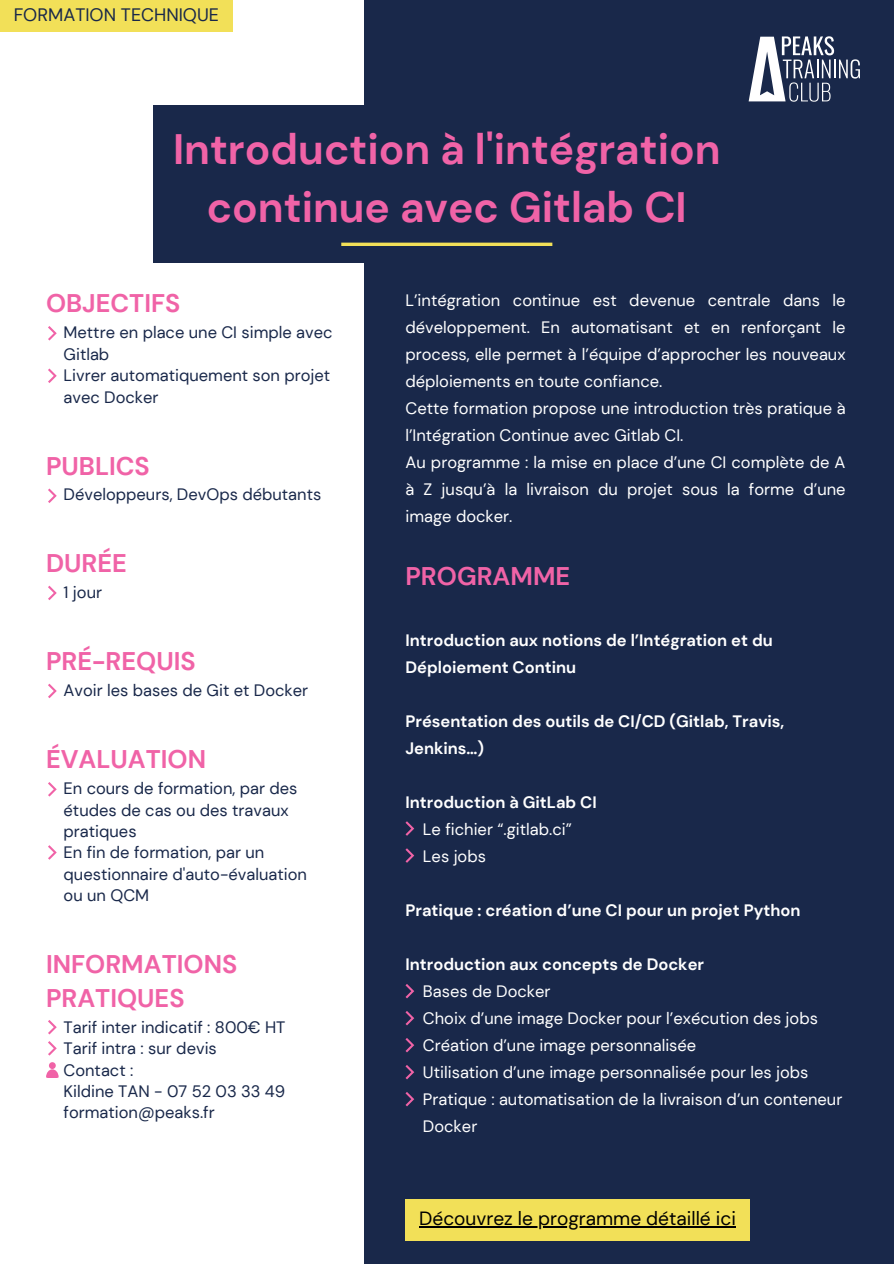
<style>
.page{position:relative;width:894px;height:1264px;background:#fff}
.page>*{position:absolute;margin:0;border:0;box-sizing:border-box;transform-origin:0 0}
.t1{font:700 42.45px/58.5px "DM Sans";color:#f063a7;text-align:center}
.t2{font:700 25.5px/33.8px "DM Sans";color:#f063a7}
.t3{font:19.05px "DM Sans";color:#000}
.t4{font:18px "DM Sans";color:#19284a}
.t5{font:16.5px/27px "DM Sans";color:#fff;text-align:justify}
.t6{font:16.5px/21.3px "DM Sans";color:#19284a}
.t7{font:700 16.5px/27px "DM Sans";color:#fff}
</style>
<div class="page">
<div style="left:153px;top:105px;width:547px;height:158px;background:#19284a"></div>
<div style="left:364px;top:0;width:529px;height:1263px;background:#19284a"></div>
<svg style="left:405px;top:821px;width:9px;height:14px"></svg>
<svg style="left:405px;top:848px;width:9px;height:14px"></svg>
<svg style="left:405px;top:1011px;width:9px;height:14px"></svg>
<svg style="left:405px;top:1038px;width:9px;height:14px"></svg>
<svg style="left:405px;top:984px;width:9px;height:14px"></svg>
<svg style="left:405px;top:1065px;width:9px;height:14px"></svg>
<svg style="left:405px;top:1092px;width:9px;height:14px"></svg>
<hr style="left:341px;top:243px;width:211px;height:3px;background:#f2e058">
<svg style="left:48px;top:326px;width:9px;height:14px"></svg>
<svg style="left:48px;top:368px;width:9px;height:15px"></svg>
<svg style="left:48px;top:488px;width:9px;height:15px"></svg>
<svg style="left:48px;top:683px;width:9px;height:15px"></svg>
<svg style="left:48px;top:845px;width:9px;height:14px"></svg>
<svg style="left:48px;top:782px;width:9px;height:14px"></svg>
<svg style="left:48px;top:585px;width:9px;height:15px"></svg>
<svg style="left:48px;top:1020px;width:9px;height:14px"></svg>
<svg style="left:48px;top:1041px;width:9px;height:14px"></svg>
<svg style="left:46px;top:1062px;width:12px;height:15px"></svg>
<svg style="left:748px;top:36px;width:111px;height:66px"></svg>
<div style="left:405px;top:1199px;width:344px;height:41px;background:#f2e058"></div>
<hr style="left:419px;top:1226px;width:316px;height:1px;background:#000">
<div style="left:0;top:0;width:233px;height:31px;background:#f2e058"></div>
<p class="t4" style="left:14px;top:3px;width:207px">FORMATION TECHNIQUE</p>
<p class="t1" style="left:173px;top:120px;width:549px">Introduction à l'intégration continue avec Gitlab CI</p>
<h2 class="t2" style="left:46px;top:287px;width:136px">OBJECTIFS</h2>
<p class="t6" style="left:64px;top:322px;width:270px">Mettre en place une CI simple avec<br>Gitlab<br>Livrer automatiquement son projet avec Docker</p>
<h2 class="t2" style="left:46px;top:449px;width:105px">PUBLICS</h2>
<p class="t6" style="left:64px;top:484px;width:259px">Développeurs, DevOps débutants</p>
<h2 class="t2" style="left:46px;top:547px;width:82px">DURÉE</h2>
<p class="t6" style="left:64px;top:582px;width:40px">1 jour</p>
<h2 class="t2" style="left:46px;top:645px;width:151px">PRÉ-REQUIS</h2>
<p class="t6" style="left:64px;top:680px;width:246px">Avoir les bases de Git et Docker</p>
<h2 class="t2" style="left:46px;top:742px;width:162px">ÉVALUATION</h2>
<p class="t6" style="left:64px;top:778px;width:245px">En cours de formation, par des études de cas ou des travaux pratiques<br>En fin de formation, par un questionnaire d'auto-évaluation ou un QCM</p>
<h2 class="t2" style="left:46px;top:947px;width:193px">INFORMATIONS<br>PRATIQUES</h2>
<p class="t6" style="left:64px;top:1016px;width:223px">Tarif inter indicatif : 800€ HT<br>Tarif intra : sur devis<br>Contact :<br>Kildine TAN - 07 52 03 33 49 formation@peaks.fr</p>
<p class="t5" style="left:405px;top:287px;width:441px">L’intégration continue est devenue centrale dans le développement. En automatisant et en renforçant le process, elle permet à l’équipe d’approcher les nouveaux déploiements en toute confiance.</p>
<p class="t5" style="left:405px;top:395px;width:441px">Cette formation propose une introduction très pratique à l’Intégration Continue avec Gitlab CI.</p>
<p class="t5" style="left:405px;top:449px;width:441px">Au programme : la mise en place d’une CI complète de A à Z jusqu’à la livraison du projet sous la forme d’une image docker.</p>
<p class="t2" style="left:405px;top:559px;width:166px">PROGRAMME</p>
<h2 class="t7" style="left:405px;top:626px;width:369px">Introduction aux notions de l’Intégration et du<br>Déploiement Continu</h2>
<h6 class="t7" style="left:405px;top:707px;width:380px">Présentation des outils de CI/CD (Gitlab, Travis,<br>Jenkins…)</h6>
<h6 class="t7" style="left:405px;top:788px;width:193px">Introduction à GitLab CI</h6>
<p class="t5" style="left:423px;top:815px;width:150px">Le fichier “.gitlab.ci”</p>
<p class="t5" style="left:423px;top:842px;width:65px">Les jobs</p>
<p class="t7" style="left:405px;top:896px;width:396px">Pratique : création d’une CI pour un projet Python</p>
<h6 class="t7" style="left:405px;top:950px;width:300px">Introduction aux concepts de Docker</h6>
<p class="t5" style="left:423px;top:977px;width:129px">Bases de Docker</p>
<p class="t5" style="left:423px;top:1004px;width:396px">Choix d’une image Docker pour l’exécution des jobs</p>
<p class="t5" style="left:423px;top:1031px;width:275px">Création d’une image personnalisée</p>
<p class="t5" style="left:423px;top:1058px;width:387px">Utilisation d’une image personnalisée pour les jobs</p>
<p class="t5" style="left:423px;top:1085px;width:421px">Pratique : automatisation de la livraison d’un conteneur</p>
<p class="t5" style="left:423px;top:1112px;width:56px">Docker</p>
<p class="t3" style="left:419px;top:1206px;width:318px">Découvrez le programme détaillé ici</p>
</div>
